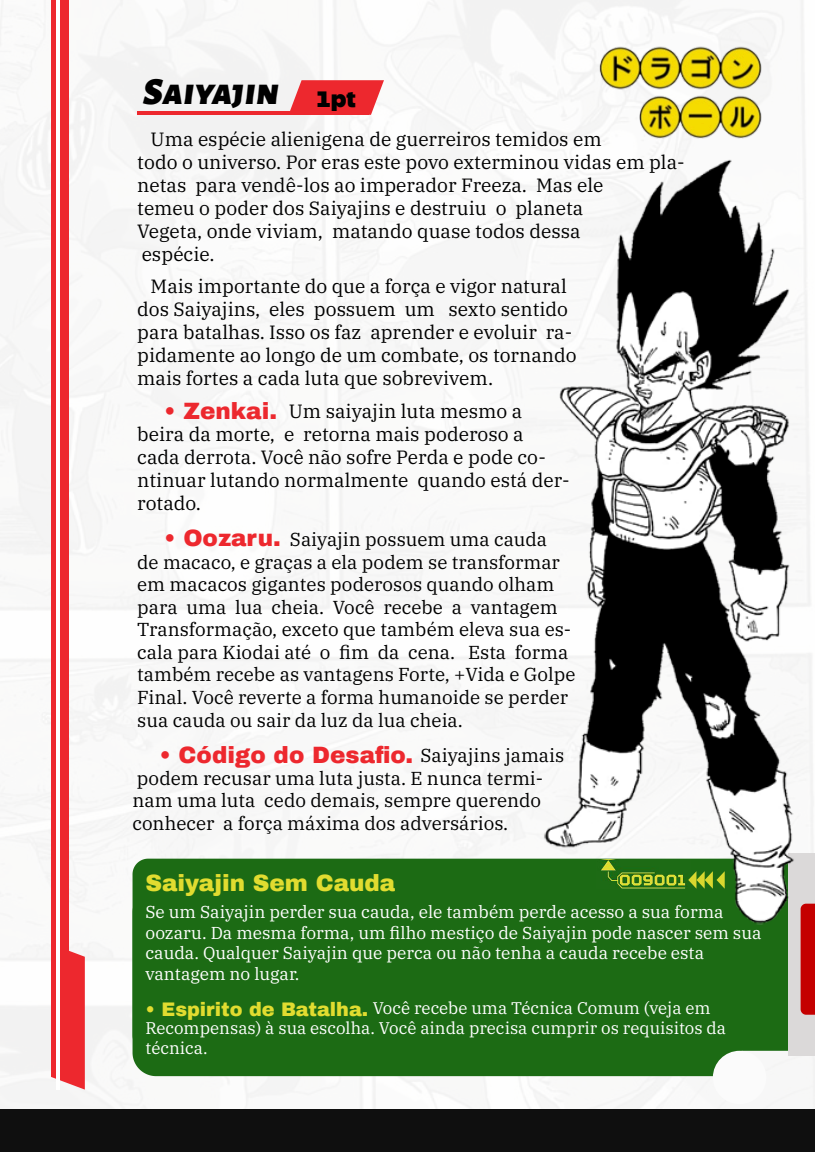
<style>
.page{position:relative;width:815px;height:1152px;background:#fff}
.page>*{position:absolute;margin:0;border:0;box-sizing:border-box;transform-origin:0 0}
.t1{font:italic 900 37.6px "Alegreya Sans SC";color:#000}
.t2{font:900 23.2px "Archivo";color:#ed282e}
.t3{font:900 23.2px "Archivo";color:#e1dc30}
.t4{font:900 23.2px "Archivo";color:#ec282e}
.t5{font:19.2px/23.2px "IBM Plex Serif";color:#000}
.t6{font:900 19.2px "Archivo";color:#e1dc30}
.t7{font:18.8px/22.4px "IBM Plex Serif";color:#000}
.t8{font:17.2px/20.8px "IBM Plex Serif";color:#fff}
.t9{font:16.8px/20.4px "IBM Plex Serif";color:#fff}
.s1{font-family:"Alfarn 2";font-weight:400;font-style:normal;font-size:22.4px}
</style>
<div class="page">
<div style="left:0;top:1109px;width:814px;height:43px;background:#0f0f0f"></div>
<img style="left:583px;top:34px;width:180px;height:59px">
<svg style="left:288px;top:80px;width:96px;height:35px"></svg>
<hr style="left:137px;top:112px;width:231px;height:3px;background:#ed282e">
<svg style="left:51px;top:944px;width:34px;height:146px"></svg>
<div style="left:51px;top:0;width:17px;height:1076px;background:#ed282e"></div>
<hr style="left:56px;top:0;width:4px;height:1090px;background:#fff">
<div style="left:132px;top:859px;width:656px;height:192px;background:#1c6b14"></div>
<div style="left:132px;top:889px;width:609px;height:187px;background:#1c6b14"></div>
<div style="left:788px;top:853px;width:26px;height:203px;background:#dbd9d9"></div>
<img style="left:515px;top:93px;width:299px;height:846px">
<svg style="left:800px;top:904px;width:14px;height:111px"></svg>
<div style="left:712px;top:1051px;width:53px;height:53px;background:#fbfbfb;border-radius:50%"></div>
<h1 class="t1" style="left:143px;top:62px;width:214px">Saiyajin <span class="s1">1pt</span></h1>
<p class="t5" style="left:137px;top:126px;width:548px;text-indent:13px">Uma espécie alienigena de guerreiros temidos em<br>todo o universo. Por eras este povo exterminou vidas em pla&shy;netas para vendê-los ao imperador Freeza. Mas ele<br>temeu o poder dos Saiyajins e destruiu o planeta<br>Vegeta, onde viviam, matando quase todos dessa<br>espécie.</p>
<p class="t5" style="left:137px;top:273px;width:441px;text-indent:13px">Mais importante do que a força e vigor natural dos Saiyajins, eles possuem um sexto sentido para batalhas. Isso os faz aprender e evoluir ra&shy;pidamente ao longo de um combate, os tornando mais fortes a cada luta que sobrevivem.</p>
<p class="t4" style="left:164px;top:397px;width:114px">• Zenkai.</p>
<p class="t5" style="left:137px;top:398px;width:433px;text-indent:151px">Um saiyajin luta mesmo a beira da morte, e retorna mais poderoso a cada derrota. Você não sofre Perda e pode co&shy;ntinuar lutando normalmente quando está der&shy;rotado.</p>
<p class="t2" style="left:164px;top:524px;width:118px">• Oozaru.</p>
<p class="t7" style="left:137px;top:527px;width:439px;text-indent:153px">Saiyajin possuem uma cauda<br>de macaco, e graças a ela podem se transformar em macacos gigantes poderosos quando olham para uma lua cheia. Você recebe a vantagem Transformação, exceto que também eleva sua es&shy;cala para Kiodai até o fim da cena. Esta forma também recebe as vantagens Forte, +Vida e Golpe Final. Você reverte a forma humanoide se perder sua cauda ou sair da luz da lua cheia.</p>
<p class="t2" style="left:159px;top:741px;width:255px">• Código do Desafio.</p>
<p class="t7" style="left:132px;top:743px;width:433px;text-indent:288px">Saiyajins jamais podem recusar uma luta justa. E nunca termi&shy;nam uma luta cedo demais, sempre querendo conhecer a força máxima dos adversários.</p>
<p class="t3" style="left:145px;top:868px;width:251px">Saiyajin Sem Cauda</p>
<p class="t8" style="left:145px;top:900px;width:617px">Se um Saiyajin perder sua cauda, ele também perde acesso a sua forma oozaru. Da mesma forma, um filho mestiço de Saiyajin pode nascer sem sua cauda. Qualquer Saiyajin que perca ou não tenha a cauda recebe esta vantagem no lugar.</p>
<p class="t9" style="left:145px;top:996px;width:582px;text-indent:227px">Você recebe uma Técnica Comum (veja em<br>Recompensas) à sua escolha. Você ainda precisa cumprir os requisitos da técnica.</p>
<p class="t6" style="left:145px;top:998px;width:224px">• Espirito de Batalha.</p>
</div>
